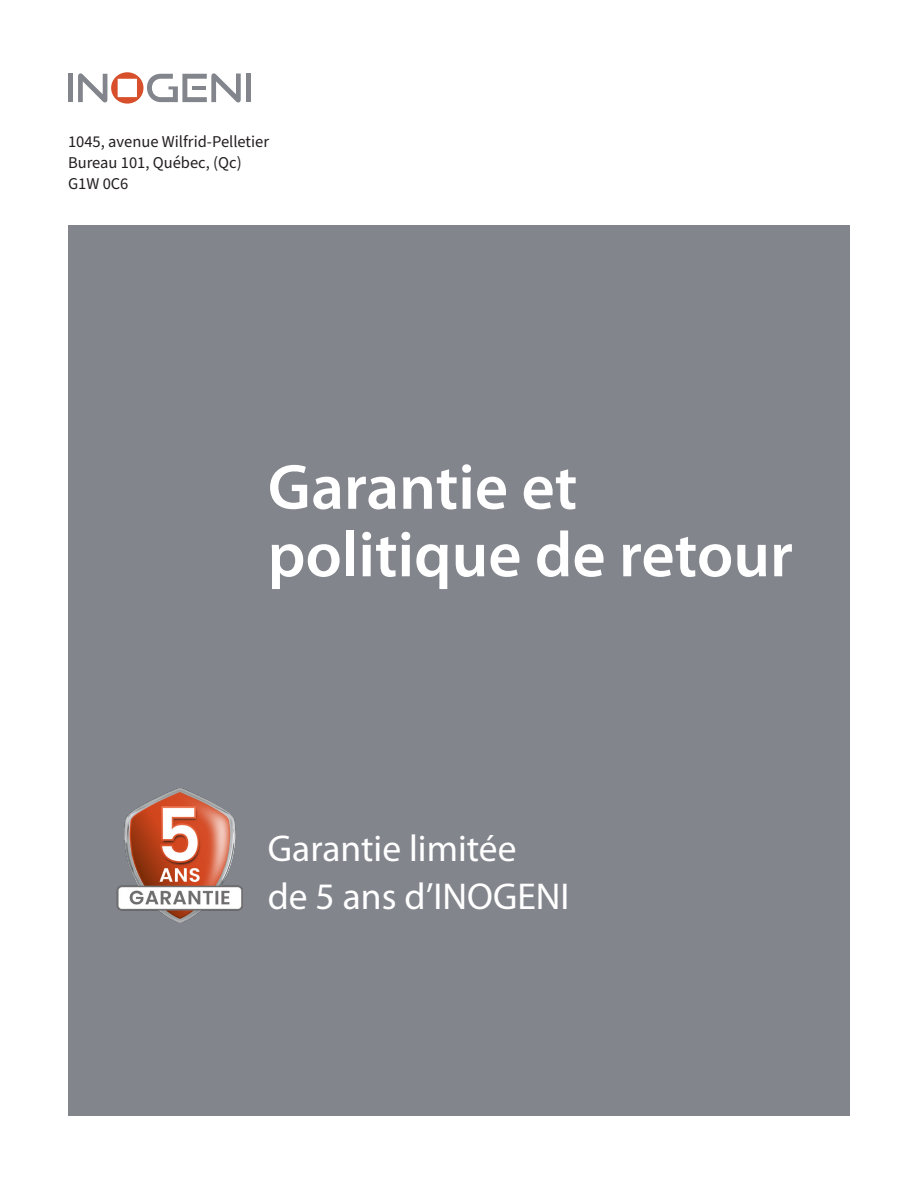
<style>
.page{position:relative;width:918px;height:1188px;background:#fff}
.page>*{position:absolute;margin:0;border:0;box-sizing:border-box;transform-origin:0 0}
._59_Header_Roboto{font:600 64.5px/67.5px "Myriad Pro";color:#fff}
._12_Roboto{font:37.5px "Myriad Pro";color:#fff}
._8_12_Source_Sans_Pro{font:16.5px/21px "Source Sans Pro";color:#231f20}
</style>
<div class="page">
<div style="left:68px;top:225px;width:782px;height:891px;background:#82858c"></div>
<div style="left:68px;top:74px;width:5px;height:28px;background:#82858c"></div>
<div style="left:246px;top:74px;width:5px;height:28px;background:#82858c"></div>
<svg style="left:78px;top:72px;width:163px;height:32px"></svg>
<img style="left:116px;top:788px;width:127px;height:135px">
<p class="_8_12_Source_Sans_Pro" style="left:68px;top:132px;width:203px">1045, avenue Wilfrid-Pelletier<br>Bureau 101, Québec, (Qc)<br>G1W 0C6</p>
<p class="_59_Header_Roboto" style="left:268px;top:452px;width:527px">Garantie et politique de retour</p>
<p class="_12_Roboto" style="left:268px;top:825px;width:250px">Garantie limitée</p>
<p class="_12_Roboto" style="left:268px;top:874px;width:303px">de 5 ans d’INOGENI</p>
</div>
